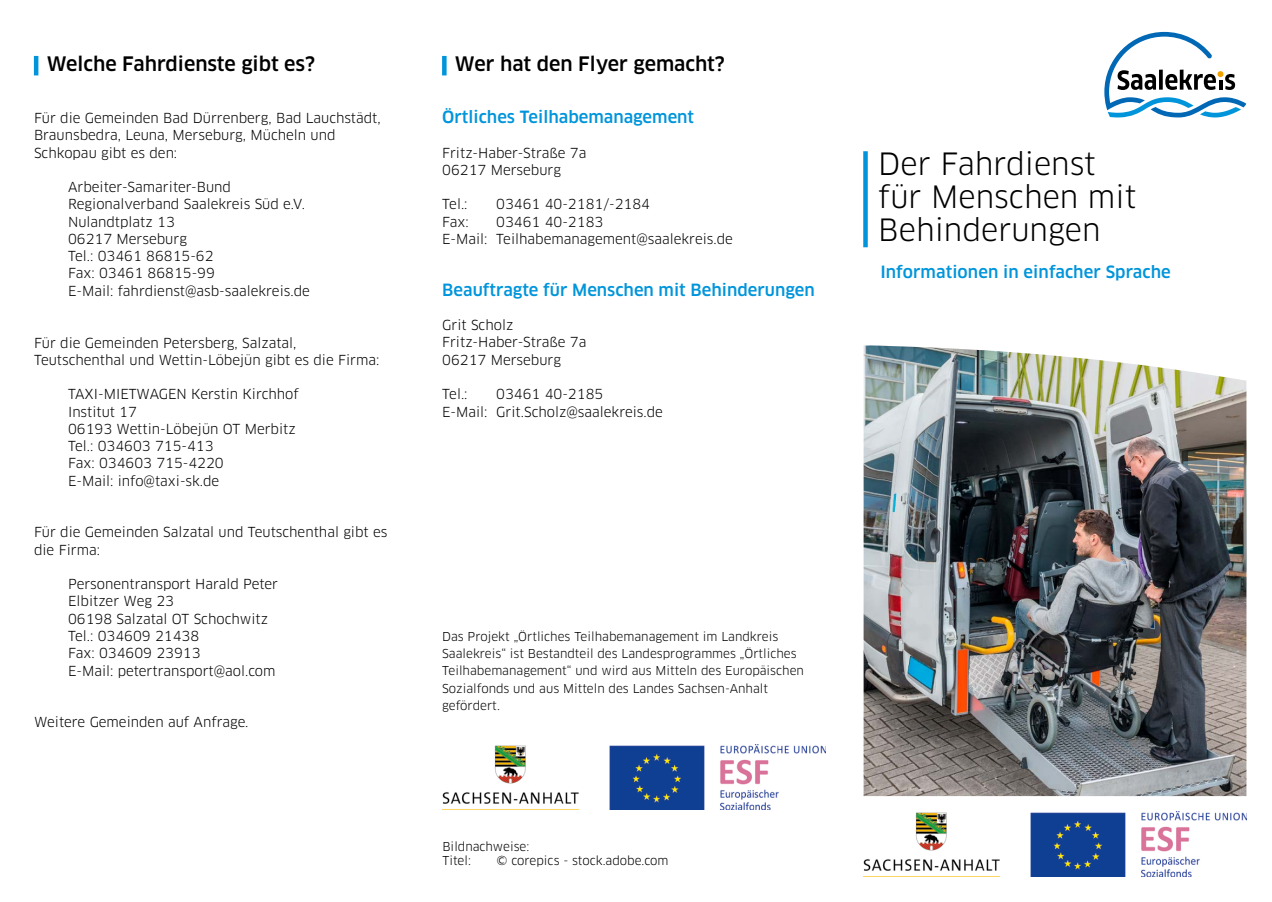
<style>
.page{position:relative;width:1272px;height:902px;background:#fff}
.page>*{position:absolute;margin:0;border:0;box-sizing:border-box;transform-origin:0 0}
.t1{font:30px/33px "Clan OT";color:#000}
.t2{font:500 19.5px "Clan OT";color:#000}
.t3{font:500 16.5px "Clan OT";color:#0095db}
.t4{font:13.5px/17.2px "Clan OT";color:#000}
.t5{font:12px/17.2px "Clan OT";color:#000}
</style>
<div class="page">
<img style="left:863px;top:31px;width:384px;height:846px">
<svg style="left:863px;top:151px;width:4px;height:96px"></svg>
<hr style="left:34px;top:56px;width:4px;height:19px;background:#0095db">
<svg style="left:442px;top:56px;width:4px;height:19px"></svg>
<svg style="left:1104px;top:32px;width:142px;height:86px"></svg>
<img style="left:863px;top:811px;width:383px;height:65px">
<img style="left:442px;top:744px;width:383px;height:64px">
<h2 class="t2" style="left:47px;top:53px;width:270px">Welche Fahrdienste gibt es?</h2>
<p class="t4" style="left:34px;top:109px;width:348px">Für die Gemeinden Bad Dürrenberg, Bad Lauchstädt,<br>Braunsbedra, Leuna, Merseburg, Mücheln und<br>Schkopau gibt es den:</p>
<p class="t4" style="left:68px;top:178px;width:243px">Arbeiter-Samariter-Bund<br>Regionalverband Saalekreis Süd e.V.<br>Nulandtplatz 13<br>06217 Merseburg<br>Tel.: 03461 86815-62<br>Fax: 03461 86815-99<br>E-Mail: fahrdienst@asb-saalekreis.de</p>
<p class="t4" style="left:34px;top:334px;width:347px">Für die Gemeinden Petersberg, Salzatal,<br>Teutschenthal und Wettin-Löbejün gibt es die Firma:</p>
<p class="t4" style="left:68px;top:385px;width:232px">TAXI-MIETWAGEN Kerstin Kirchhof<br>Institut 17<br>06193 Wettin-Löbejün OT Merbitz<br>Tel.: 034603 715-413<br>Fax: 034603 715-4220<br>E-Mail: info@taxi-sk.de</p>
<p class="t4" style="left:34px;top:523px;width:355px">Für die Gemeinden Salzatal und Teutschenthal gibt es die Firma:</p>
<p class="t4" style="left:68px;top:575px;width:211px">Personentransport Harald Peter<br>Elbitzer Weg 23<br>06198 Salzatal OT Schochwitz<br>Tel.: 034609 21438<br>Fax: 034609 23913<br>E-Mail: petertransport@aol.com</p>
<p class="t4" style="left:34px;top:713px;width:216px">Weitere Gemeinden auf Anfrage.</p>
<h2 class="t2" style="left:455px;top:53px;width:271px">Wer hat den Flyer gemacht?</h2>
<p class="t3" style="left:442px;top:107px;width:253px">Örtliches Teilhabemanagement</p>
<p class="t4" style="left:442px;top:144px;width:146px">Fritz-Haber-Straße 7a<br>06217 Merseburg</p>
<p class="t4" style="left:442px;top:196px;width:27px">Tel.:</p>
<p class="t4" style="left:496px;top:196px;width:155px">03461 40-2181/-2184</p>
<p class="t4" style="left:442px;top:213px;width:28px">Fax:</p>
<p class="t4" style="left:442px;top:213px;width:292px;text-indent:54px">03461 40-2183<br>E-Mail: Teilhabemanagement@saalekreis.de</p>
<p class="t3" style="left:442px;top:280px;width:374px">Beauftragte für Menschen mit Behinderungen</p>
<p class="t4" style="left:442px;top:316px;width:146px">Grit Scholz<br>Fritz-Haber-Straße 7a<br>06217 Merseburg</p>
<p class="t4" style="left:442px;top:385px;width:27px">Tel.:</p>
<p class="t4" style="left:442px;top:385px;width:222px;text-align:center">03461 40-2185<br>E-Mail: Grit.Scholz@saalekreis.de</p>
<p class="t5" style="left:442px;top:627px;width:363px">Das Projekt „Örtliches Teilhabemanagement im Landkreis Saalekreis“ ist Bestandteil des Landesprogrammes „Örtliches Teilhabemanagement“ und wird aus Mitteln des Europäischen Sozialfonds und aus Mitteln des Landes Sachsen-Anhalt gefördert.</p>
<p class="t5" style="left:442px;top:839px;width:88px;line-height:14.4px">Bildnachweise:<br>Titel:</p>
<p class="t5" style="left:496px;top:852px;width:173px">© corepics - stock.adobe.com</p>
<h1 class="t1" style="left:878px;top:147px;width:259px">Der Fahrdienst für Menschen mit<br>Behinderungen</h1>
<p class="t3" style="left:880px;top:263px;width:292px">Informationen in einfacher Sprache</p>
</div>
